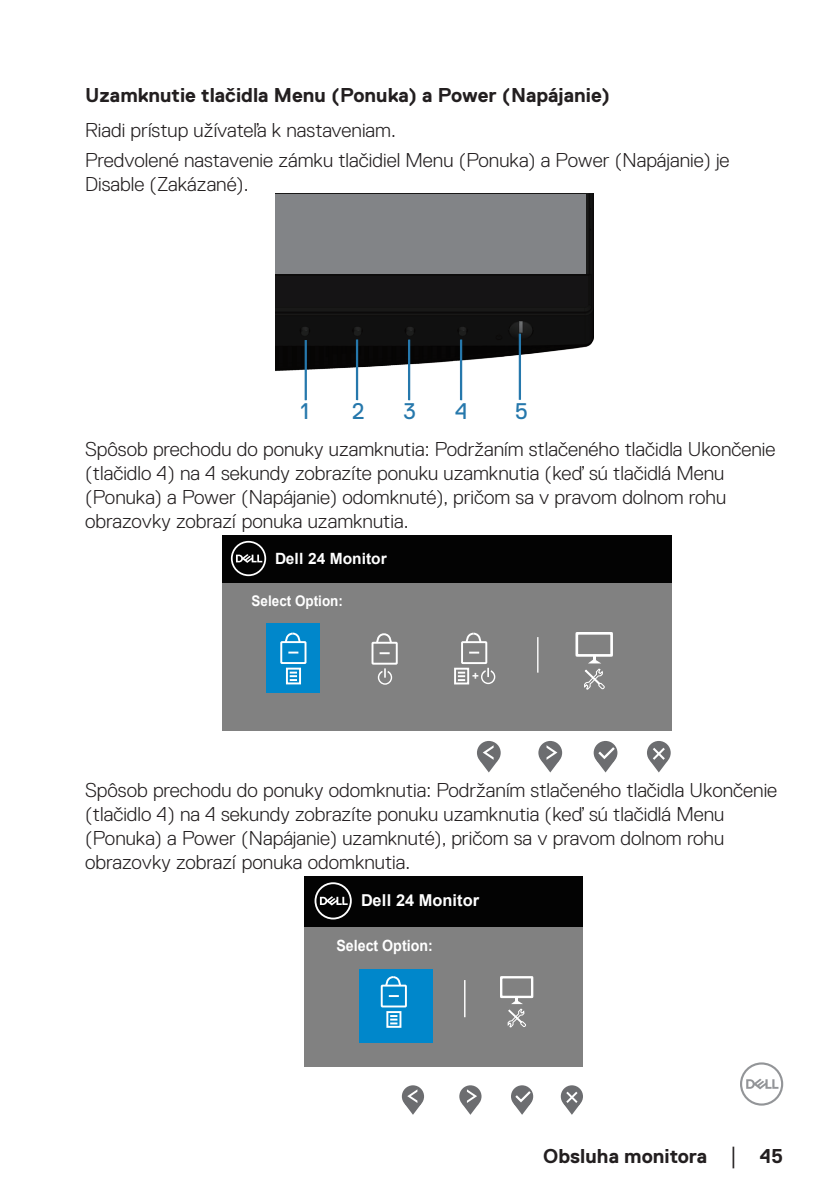
<style>
.page{position:relative;width:840px;height:1191px;background:#fff}
.page>*{position:absolute;margin:0;border:0;box-sizing:border-box;transform-origin:0 0}
.t1{font:22.6px "Dell Replica";color:#2678ac}
.text{font:300 20px/24px "Dell Replica";color:#231f20}
.Head3{font:700 20px "Dell Replica";color:#231f20}
.t2{font:700 16.4px "Arial";color:#fff}
.t3{font:700 15.6px "Arial";color:#fff}
.t4{font:700 15.4px "Arial";color:#fff;scale:.92 1}
.t5{font:700 14.6px "Arial";color:#fff;scale:.92 1}
.t6{font:700 11.6px "Arial";color:#fff}
.s1{font-family:"Times New Roman";font-weight:400;font-size:18px}
</style>
<div class="page">
<svg style="left:740px;top:1062px;width:42px;height:43px"></svg>
<img style="left:275px;top:194px;width:317px;height:191px">
<div style="left:275px;top:194px;width:310px;height:79px;background:#828487"></div>
<hr style="left:408px;top:339px;width:2px;height:61px;background:#2678ac">
<hr style="left:459px;top:339px;width:3px;height:61px;background:#2678ac">
<hr style="left:356px;top:339px;width:2px;height:61px;background:#2678ac">
<hr style="left:518px;top:334px;width:2px;height:66px;background:#2678ac">
<hr style="left:304px;top:340px;width:3px;height:60px;background:#2678ac">
<div style="left:221px;top:582px;width:450px;height:148px;background:#818181"></div>
<div style="left:222px;top:535px;width:449px;height:47px;background:#030303"></div>
<svg style="left:231px;top:541px;width:35px;height:35px"></svg>
<div style="left:371px;top:642px;width:26px;height:22px;border:2px solid #fff"></div>
<svg style="left:379px;top:652px;width:10px;height:2px"></svg>
<svg style="left:375px;top:633px;width:17px;height:12px"></svg>
<svg style="left:377px;top:668px;width:15px;height:16px"></svg>
<div style="left:461px;top:641px;width:26px;height:23px;border:2px solid #fff"></div>
<svg style="left:469px;top:651px;width:10px;height:2px"></svg>
<svg style="left:464px;top:632px;width:18px;height:12px"></svg>
<div style="left:454px;top:667px;width:15px;height:17px;border:2px solid #fff"></div>
<svg style="left:457px;top:671px;width:8px;height:10px"></svg>
<svg style="left:481px;top:668px;width:14px;height:16px"></svg>
<div style="left:266px;top:623px;width:54px;height:69px;background:#0087cb"></div>
<div style="left:280px;top:641px;width:26px;height:23px;border:2px solid #fff"></div>
<svg style="left:288px;top:651px;width:10px;height:2px"></svg>
<svg style="left:284px;top:632px;width:17px;height:12px"></svg>
<div style="left:286px;top:667px;width:15px;height:17px;border:2px solid #fff"></div>
<svg style="left:289px;top:671px;width:8px;height:10px"></svg>
<hr style="left:537px;top:637px;width:1px;height:35px;background:#fff">
<svg style="left:476px;top:741px;width:24px;height:23px"></svg>
<div style="left:538px;top:741px;width:24px;height:23px;background:#6c6d70;border-radius:50%"></div>
<svg style="left:479px;top:745px;width:18px;height:27px"></svg>
<svg style="left:593px;top:741px;width:24px;height:23px"></svg>
<svg style="left:595px;top:744px;width:22px;height:28px"></svg>
<svg style="left:646px;top:741px;width:24px;height:23px"></svg>
<svg style="left:649px;top:745px;width:18px;height:27px"></svg>
<svg style="left:541px;top:745px;width:18px;height:27px"></svg>
<div style="left:575px;top:632px;width:37px;height:24px;border:3px solid #fff"></div>
<svg style="left:583px;top:656px;width:22px;height:34px"></svg>
<div style="left:304px;top:926px;width:278px;height:140px;background:#818181"></div>
<div style="left:305px;top:876px;width:277px;height:50px;background:#030303"></div>
<svg style="left:314px;top:882px;width:37px;height:37px"></svg>
<div style="left:359px;top:969px;width:73px;height:73px;background:#0087cb"></div>
<hr style="left:464px;top:980px;width:1px;height:37px;background:#fff">
<div style="left:380px;top:984px;width:26px;height:23px;border:2px solid #fff"></div>
<svg style="left:388px;top:995px;width:10px;height:2px"></svg>
<svg style="left:384px;top:976px;width:17px;height:11px"></svg>
<div style="left:386px;top:1011px;width:15px;height:16px;border:2px solid #fff"></div>
<svg style="left:390px;top:1015px;width:7px;height:9px"></svg>
<svg style="left:401px;top:1085px;width:23px;height:22px"></svg>
<svg style="left:459px;top:1085px;width:22px;height:22px"></svg>
<svg style="left:404px;top:1089px;width:17px;height:25px"></svg>
<svg style="left:510px;top:1085px;width:23px;height:22px"></svg>
<svg style="left:512px;top:1088px;width:20px;height:26px"></svg>
<svg style="left:560px;top:1085px;width:22px;height:22px"></svg>
<svg style="left:563px;top:1089px;width:17px;height:25px"></svg>
<svg style="left:461px;top:1089px;width:17px;height:25px"></svg>
<div style="left:499px;top:976px;width:34px;height:22px;border:2px solid #fff"></div>
<svg style="left:507px;top:997px;width:19px;height:31px"></svg>
<p class="Head3" style="left:85px;top:84px;width:526px">Uzamknutie tlačidla Menu (Ponuka) a Power (Napájanie)</p>
<p class="text" style="left:85px;top:119px;width:312px">Riadi prístup užívateľa k nastaveniam.</p>
<p class="text" style="left:85px;top:148px;width:645px">Predvolené nastavenie zámku tlačidiel Menu (Ponuka) a Power (Napájanie) je<br>Disable (Zakázané).</p>
<p class="t1" style="left:300px;top:399px;width:10px">1</p>
<p class="t1" style="left:352px;top:398px;width:14px">2</p>
<p class="t1" style="left:403px;top:398px;width:14px">3</p>
<p class="t1" style="left:455px;top:398px;width:14px">4</p>
<p class="t1" style="left:514px;top:398px;width:15px">5</p>
<p class="text" style="left:85px;top:437px;width:691px">Spôsob prechodu do ponuky uzamknutia: Podržaním stlačeného tlačidla Ukončenie (tlačidlo 4) na 4 sekundy zobrazíte ponuku uzamknutia (keď sú tlačidlá Menu (Ponuka) a Power (Napájanie) odomknuté), pričom sa v pravom dolnom rohu obrazovky zobrazí ponuka uzamknutia.</p>
<p class="t3" style="left:275px;top:547px;width:113px">Dell 24 Monitor</p>
<p class="t5" style="left:251px;top:591px;width:101px">Select Option:</p>
<p class="t6" style="left:472px;top:668px;width:8px">+</p>
<p class="text" style="left:85px;top:778px;width:693px">Spôsob prechodu do ponuky odomknutia: Podržaním stlačeného tlačidla Ukončenie (tlačidlo 4) na 4 sekundy zobrazíte ponuku uzamknutia (keď sú tlačidlá Menu (Ponuka) a Power (Napájanie) uzamknuté), pričom sa v pravom dolnom rohu obrazovky zobrazí ponuka odomknutia.</p>
<p class="t2" style="left:361px;top:889px;width:119px">Dell 24 Monitor</p>
<p class="t4" style="left:336px;top:935px;width:106px">Select Option:</p>
<p class="Head3" style="left:543px;top:1144px;width:241px">Obsluha monitora <span class="s1">│</span> 45</p>
</div>
